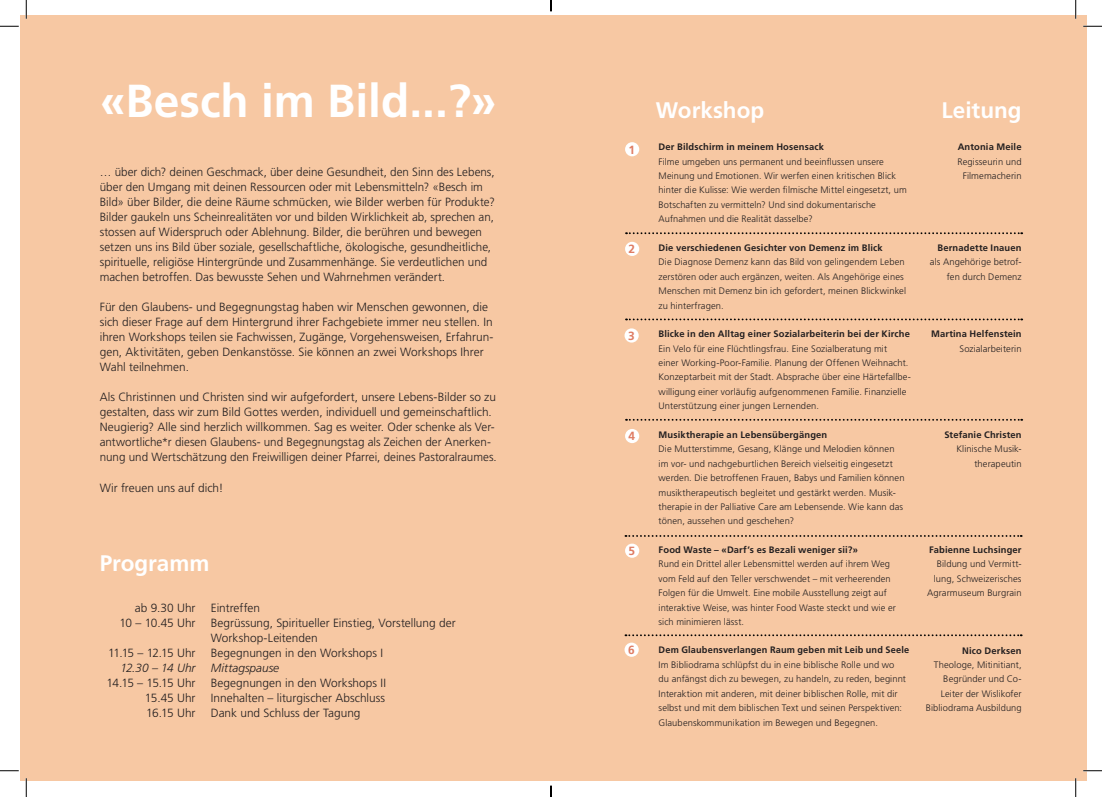
<style>
.page{position:relative;width:1102px;height:797px;background:#fff}
.page>*{position:absolute;margin:0;border:0;box-sizing:border-box;transform-origin:0 0}
.Titel_auf_Seite_1{font:700 46.25px "Frutiger LT Std";color:#fff}
.Titel_auf_Seite_1-2{font:700 22.5px "Frutiger LT Std";color:#fff}
.Lauftext_Seiten_2_un{font:300 11.88px/15px "Frutiger LT Std";color:#231f20}
.Lauftext_Seiten_2_un-2{font:italic 300 11.88px "Frutiger LT Std";color:#231f20}
.Lauftext_Seiten_2_un-3{font:300 11.88px "Frutiger LT Std";letter-spacing:-.06em;color:#231f20}
.Lauftext_Seiten_2_un-4{font:300 11.88px "Frutiger LT Std";letter-spacing:-.055em;color:#231f20}
.t1{font:700 11.88px "Frutiger LT Std";color:#df7c63}
.Lauftext_Workshops{font:300 9.38px/14.4px "Frutiger LT Std";letter-spacing:.01em;color:#231f20}
.Lauftext_Workshops-2{font:700 9.38px/14.4px "Frutiger LT Std";letter-spacing:.015em;color:#231f20;text-align:right}
.s1{font-weight:700}
.s2{font-weight:300}
</style>
<div class="page">
<div style="left:20px;top:16px;width:1066px;height:765px;background:#f7c8a3"></div>
<svg style="left:626px;top:318px;width:396px;height:2px"></svg>
<svg style="left:626px;top:419px;width:396px;height:2px"></svg>
<svg style="left:625px;top:535px;width:396px;height:2px"></svg>
<svg style="left:625px;top:634px;width:396px;height:2px"></svg>
<svg style="left:626px;top:232px;width:396px;height:2px"></svg>
<div style="left:625px;top:142px;width:14px;height:14px;background:#fff;border-radius:50%"></div>
<div style="left:625px;top:242px;width:14px;height:14px;background:#fff;border-radius:50%"></div>
<div style="left:624px;top:328px;width:14px;height:14px;background:#fff;border-radius:50%"></div>
<div style="left:625px;top:429px;width:14px;height:14px;background:#fff;border-radius:50%"></div>
<div style="left:625px;top:543px;width:14px;height:15px;background:#fff;border-radius:50%"></div>
<div style="left:624px;top:642px;width:14px;height:14px;background:#fff;border-radius:50%"></div>
<svg style="left:0;top:25px;width:19px;height:2px"></svg>
<svg style="left:1083px;top:25px;width:18px;height:2px"></svg>
<svg style="left:0;top:770px;width:19px;height:1px"></svg>
<svg style="left:1083px;top:770px;width:18px;height:1px"></svg>
<svg style="left:25px;top:0;width:2px;height:19px"></svg>
<svg style="left:25px;top:778px;width:2px;height:19px"></svg>
<svg style="left:1074px;top:0;width:2px;height:19px"></svg>
<svg style="left:1075px;top:778px;width:1px;height:19px"></svg>
<svg style="left:550px;top:785px;width:1px;height:12px"></svg>
<p class="Titel_auf_Seite_1" style="left:100px;top:73px;width:398px">«Besch im Bild...?»</p>
<p class="Lauftext_Seiten_2_un" style="left:100px;top:165px;width:396px">… über dich? deinen Geschmack, über deine Gesundheit, den Sinn des Lebens, über den Umgang mit deinen Ressourcen oder mit Lebensmitteln? «Besch im Bild» über Bilder, die deine Räume schmücken, wie Bilder werben für Produkte?<br>Bilder gaukeln uns Scheinrealitäten vor und bilden Wirklichkeit ab, sprechen an, stossen auf Widerspruch oder Ablehnung. Bilder, die berühren und bewegen setzen uns ins Bild über soziale, gesellschaftliche, ökologische, gesundheitliche, spirituelle, religiöse Hintergründe und Zusammenhänge. Sie verdeutlichen und machen betroffen. Das bewusste Sehen und Wahrnehmen verändert.</p>
<p class="Lauftext_Seiten_2_un" style="left:100px;top:300px;width:395px">Für den Glaubens- und Begegnungstag haben wir Menschen gewonnen, die sich dieser Frage auf dem Hintergrund ihrer Fachgebiete immer neu stellen. In ihren Workshops teilen sie Fachwissen, Zugänge, Vorgehensweisen, Erfahrun&shy;gen, Aktivitäten, geben Denkanstösse. Sie können an zwei Workshops Ihrer Wahl teilnehmen.</p>
<p class="Lauftext_Seiten_2_un" style="left:100px;top:390px;width:398px">Als Christinnen und Christen sind wir aufgefordert, unsere Lebens-Bilder so zu gestalten, dass wir zum Bild Gottes werden, individuell und gemeinschaftlich.</p>
<p class="Lauftext_Seiten_2_un" style="left:100px;top:420px;width:398px">Neugierig? Alle sind herzlich willkommen. Sag es weiter. Oder schenke als Ver&shy;antwortliche*r diesen Glaubens- und Begegnungstag als Zeichen der Anerken&shy;nung und Wertschätzung den Freiwilligen deiner Pfarrei, deines Pastoralraumes.</p>
<p class="Lauftext_Seiten_2_un" style="left:100px;top:480px;width:125px">Wir freuen uns auf dich!</p>
<p class="Titel_auf_Seite_1-2" style="left:100px;top:550px;width:111px">Programm</p>
<p class="Lauftext_Seiten_2_un" style="left:135px;top:600px;width:62px">ab 9.30 Uhr</p>
<p class="Lauftext_Seiten_2_un" style="left:119px;top:615px;width:78px">10 – 10.45 Uhr</p>
<p class="Lauftext_Seiten_2_un-3" style="left:108px;top:645px;width:89px">11.15 – 12.15 Uhr</p>
<p class="Lauftext_Seiten_2_un-2" style="left:120px;top:660px;width:77px">12.30 – 14 Uhr</p>
<p class="Lauftext_Seiten_2_un-4" style="left:106px;top:675px;width:90px">14.15 – 15.15 Uhr</p>
<p class="Lauftext_Seiten_2_un" style="left:145px;top:690px;width:52px">15.45 Uhr</p>
<p class="Lauftext_Seiten_2_un" style="left:146px;top:705px;width:51px">16.15 Uhr</p>
<p class="Lauftext_Seiten_2_un" style="left:211px;top:600px;width:51px">Eintreffen</p>
<p class="Lauftext_Seiten_2_un" style="left:211px;top:615px;width:246px">Begrüssung, Spiritueller Einstieg, Vorstellung der<br>Workshop-Leitenden</p>
<p class="Lauftext_Seiten_2_un" style="left:211px;top:645px;width:174px">Begegnungen in den Workshops I</p>
<p class="Lauftext_Seiten_2_un-2" style="left:211px;top:660px;width:70px">Mittagspause</p>
<p class="Lauftext_Seiten_2_un" style="left:211px;top:675px;width:177px">Begegnungen in den Workshops II</p>
<p class="Lauftext_Seiten_2_un" style="left:211px;top:690px;width:176px">Innehalten – liturgischer Abschluss</p>
<p class="Lauftext_Seiten_2_un" style="left:211px;top:705px;width:151px">Dank und Schluss der Tagung</p>
<p class="Titel_auf_Seite_1-2" style="left:655px;top:97px;width:110px">Workshop</p>
<p class="Titel_auf_Seite_1-2" style="left:941px;top:97px;width:82px">Leitung</p>
<p class="t1" style="left:628px;top:143px;width:8px">1</p>
<p class="t1" style="left:628px;top:242px;width:8px">2</p>
<p class="t1" style="left:628px;top:329px;width:8px">3</p>
<p class="t1" style="left:628px;top:429px;width:8px">4</p>
<p class="t1" style="left:628px;top:544px;width:8px">5</p>
<p class="t1" style="left:628px;top:643px;width:8px">6</p>
<p class="Lauftext_Workshops-2" style="left:658px;top:140px;width:167px">Der Bildschirm in meinem Hosensack</p>
<p class="Lauftext_Workshops" style="left:658px;top:154px;width:250px">Filme umgeben uns permanent und beeinflussen unsere Meinung und Emotionen. Wir werfen einen kritischen Blick hinter die Kulisse: Wie werden filmische Mittel eingesetzt, um Botschaften zu vermitteln? Und sind dokumentarische</p>
<p class="Lauftext_Workshops" style="left:658px;top:212px;width:156px">Aufnahmen und die Realität dasselbe?</p>
<p class="Lauftext_Workshops-2" style="left:658px;top:240px;width:225px">Die verschiedenen Gesichter von Demenz im Blick</p>
<p class="Lauftext_Workshops" style="left:658px;top:255px;width:249px">Die Diagnose Demenz kann das Bild von gelingendem Leben zerstören oder auch ergänzen, weiten. Als Angehörige eines Menschen mit Demenz bin ich gefordert, meinen Blickwinkel zu hinterfragen.</p>
<p class="Lauftext_Workshops" style="left:658px;top:327px;width:254px"><span class="s1">Blicke in den Alltag einer Sozialarbeiterin bei der Kirche </span>Ein Velo für eine Flüchtlingsfrau. Eine Sozialberatung mit<br>einer Working-Poor-Familie. Planung der Offenen Weihnacht.<br>Konzeptarbeit mit der Stadt. Absprache über eine Härtefallbe&shy;willigung einer vorläufig aufgenommenen Familie. Finanzielle Unterstützung einer jungen Lernenden.</p>
<p class="Lauftext_Workshops-2" style="left:658px;top:427px;width:170px">Musiktherapie an Lebensübergängen</p>
<p class="Lauftext_Workshops" style="left:658px;top:442px;width:247px">Die Mutterstimme, Gesang, Klänge und Melodien können im vor- und nachgeburtlichen Bereich vielseitig eingesetzt werden. Die betroffenen Frauen, Babys und Familien können musiktherapeutisch begleitet und gestärkt werden. Musik&shy;therapie in der Palliative Care am Lebensende. Wie kann das tönen, aussehen und geschehen?</p>
<p class="Lauftext_Workshops-2" style="left:658px;top:542px;width:201px">Food Waste – «Darf’s es Bezali weniger sii?»</p>
<p class="Lauftext_Workshops" style="left:658px;top:557px;width:233px">Rund ein Drittel aller Lebensmittel werden auf ihrem Weg</p>
<p class="Lauftext_Workshops" style="left:658px;top:571px;width:234px">vom Feld auf den Teller verschwendet – mit verheerenden<br>Folgen für die Umwelt. Eine mobile Ausstellung zeigt auf</p>
<p class="Lauftext_Workshops" style="left:658px;top:600px;width:239px">interaktive Weise, was hinter Food Waste steckt und wie er sich minimieren lässt.</p>
<p class="Lauftext_Workshops" style="left:658px;top:642px;width:252px"><span class="s1">Dem Glaubensverlangen Raum geben mit Leib und Seele </span>Im Bibliodrama schlüpfst du in eine biblische Rolle und wo<br>du anfängst dich zu bewegen, zu handeln, zu reden, beginnt Interaktion mit anderen, mit deiner biblischen Rolle, mit dir selbst und mit dem biblischen Text und seinen Perspektiven:<br>Glaubenskommunikation im Bewegen und Begegnen.</p>
<p class="Lauftext_Workshops-2" style="left:957px;top:140px;width:65px">Antonia Meile</p>
<p class="Lauftext_Workshops" style="left:957px;top:154px;width:66px">Regisseurin und</p>
<p class="Lauftext_Workshops" style="left:962px;top:169px;width:60px">Filmemacherin</p>
<p class="Lauftext_Workshops" style="left:929px;top:241px;width:93px;text-align:right"><span class="s1">Bernadette Inauen </span>als Angehörige betrof&shy;fen durch Demenz</p>
<p class="Lauftext_Workshops-2" style="left:930px;top:327px;width:92px">Martina Helfenstein<br><span class="s2">Sozialarbeiterin</span></p>
<p class="Lauftext_Workshops-2" style="left:944px;top:427px;width:79px">Stefanie Christen</p>
<p class="Lauftext_Workshops" style="left:956px;top:442px;width:67px">Klinische Musik-</p>
<p class="Lauftext_Workshops" style="left:974px;top:456px;width:49px">therapeutin</p>
<p class="Lauftext_Workshops-2" style="left:929px;top:542px;width:94px">Fabienne Luchsinger</p>
<p class="Lauftext_Workshops" style="left:927px;top:557px;width:96px;text-align:right">Bildung und Vermitt&shy;lung, Schweizerisches<br>Agrarmuseum Burgrain</p>
<p class="Lauftext_Workshops-2" style="left:962px;top:643px;width:61px">Nico Derksen</p>
<p class="Lauftext_Workshops" style="left:933px;top:657px;width:89px;text-align:right">Theologe, Mitinitiant,<br>Begründer und Co-</p>
<p class="Lauftext_Workshops" style="left:940px;top:686px;width:82px">Leiter der Wislikofer</p>
<p class="Lauftext_Workshops" style="left:925px;top:701px;width:97px">Bibliodrama Ausbildung</p>
</div>
